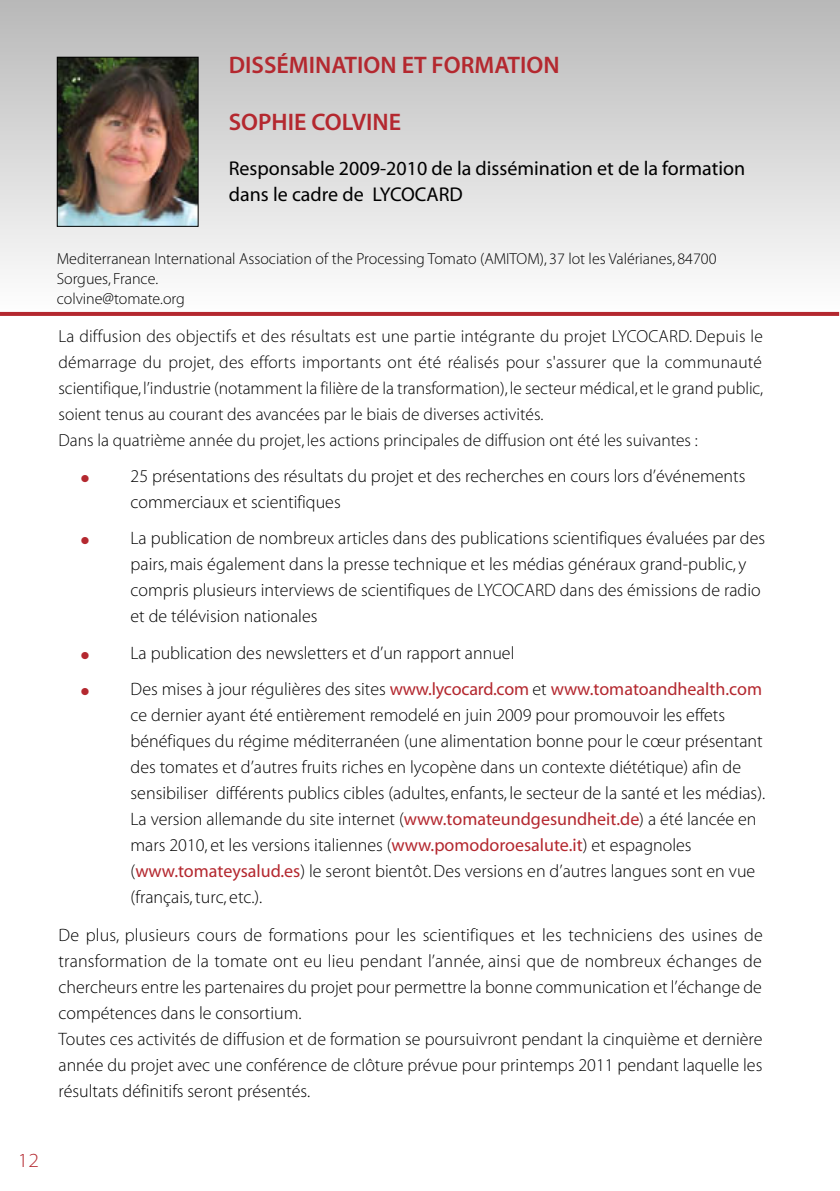
<style>
.page{position:relative;width:840px;height:1191px;background:#fff}
.page>*{position:absolute;margin:0;border:0;box-sizing:border-box;transform-origin:0 0}
.t1{font:24px "Myriad MM 565 600";color:#b4282f}
.t2{font:20px/25.4px "Myriad MM 406 600";color:#000}
.t3{font:20px "Myriad MM 215 700";color:#b4282f}
.t4{font:18px/26px "Myriad MM 215 600";color:#000}
.t5{font:18px "Myriad MM 406 600";color:#b4282f}
.t6{font:17.6px/26px "Myriad MM 215 600";color:#000}
.t7{font:16px/20px "Myriad MM 215 600";color:#000}
.s1{color:#b4282f}
.s2{font-family:"Myriad MM 215 600";color:#000}
.s3{font-family:"Myriad MM 406 600";color:#b4282f}
</style>
<div class="page">
<div style="left:0;top:0;width:839px;height:312px;background:linear-gradient(to bottom,#b8b8b8,#fdfdfd)"></div>
<svg style="left:0;top:312px;width:838px;height:4px;background:#b52b32"></svg>
<img style="left:59px;top:59px;width:137px;height:166px">
<div style="left:57px;top:57px;width:141px;height:170px;border:1px solid #000"></div>
<h1 class="t1" style="left:229px;top:56px;width:332px">DISSÉMINATION ET FORMATION</h1>
<h1 class="t1" style="left:229px;top:113px;width:174px">SOPHIE COLVINE</h1>
<p class="t2" style="left:229px;top:157px;width:517px">Responsable 2009-2010 de la dissémination et de la formation dans le cadre de LYCOCARD</p>
<p class="t7" style="left:57px;top:250px;width:661px">Mediterranean International Association of the Processing Tomato (AMITOM), 37 lot les Valérianes, 84700<br>Sorgues, France.<br>colvine@tomate.org</p>
<p class="t6" style="left:58px;top:325px;width:705px">La diffusion des objectifs et des résultats est une partie intégrante du projet LYCOCARD. Depuis le démarrage du projet, des efforts importants ont été réalisés pour s'assurer que la communauté scientifique, l’industrie (notamment la filière de la transformation), le secteur médical, et le grand public, soient tenus au courant des avancées par le biais de diverses activités.<br>Dans la quatrième année du projet, les actions principales de diffusion ont été les suivantes :</p>
<p class="t4" style="left:130px;top:465px;width:616px;text-indent:-49px"><span class="s1">●</span> 25 présentations des résultats du projet et des recherches en cours lors d’événements commerciaux et scientifiques</p>
<p class="t4" style="left:130px;top:527px;width:635px;text-indent:-49px"><span class="s1">●</span> La publication de nombreux articles dans des publications scientifiques évaluées par des pairs, mais également dans la presse technique et les médias généraux grand-public, y compris plusieurs interviews de scientifiques de LYCOCARD dans des émissions de radio et de télévision nationales</p>
<p class="t4" style="left:81px;top:641px;width:434px"><span class="s1">●</span> La publication des newsletters et d’un rapport annuel</p>
<p class="t5" style="left:81px;top:682px;width:682px">● <span class="s2">Des mises à jour régulières des sites</span> www.lycocard.com <span class="s2">et</span> www.tomatoandhealth.com</p>
<p class="t4" style="left:130px;top:703px;width:636px">ce dernier ayant été entièrement remodelé en juin 2009 pour promouvoir les effets bénéfiques du régime méditerranéen (une alimentation bonne pour le cœur présentant des tomates et d’autres fruits riches en lycopène dans un contexte diététique) afin de sensibiliser différents publics cibles (adultes, enfants, le secteur de la santé et les médias).<br>La version allemande du site internet (<span class="s3">www.tomateundgesundheit.de</span>) a été lancée en mars 2010, et les versions italiennes (<span class="s3">www.pomodoroesalute.it</span>) et espagnoles (<span class="s3">www.tomateysalud.es</span>) le seront bientôt. Des versions en d’autres langues sont en vue (français, turc, etc.).</p>
<p class="t4" style="left:58px;top:923px;width:705px">De plus, plusieurs cours de formations pour les scientifiques et les techniciens des usines de transformation de la tomate ont eu lieu pendant l’année, ainsi que de nombreux échanges de chercheurs entre les partenaires du projet pour permettre la bonne communication et l’échange de compétences dans le consortium.<br>Toutes ces activités de diffusion et de formation se poursuivront pendant la cinquième et dernière année du projet avec une conférence de clôture prévue pour printemps 2011 pendant laquelle les résultats définitifs seront présentés.</p>
<p class="t3" style="left:18px;top:1152px;width:23px">12</p>
</div>
